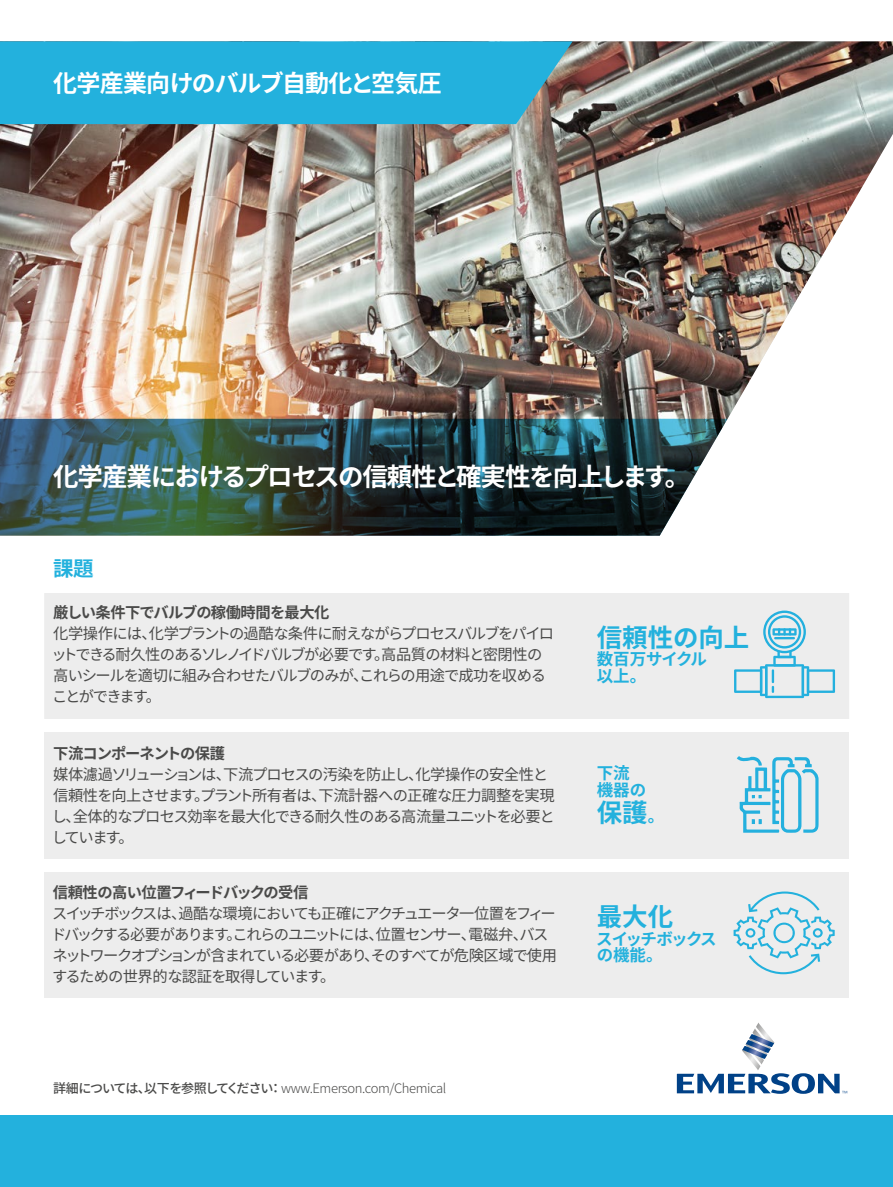
<style>
.page{position:relative;width:893px;height:1187px;background:#fff}
.page>*{position:absolute;margin:0;border:0;box-sizing:border-box;transform-origin:0 0}
._2_-_Solution_Message{font:700 25.5px "Noto Sans CJ Kjp";letter-spacing:-.055em;color:#fff}
._6_-_Info_Graphic_Key_statement{font:700 25.5px "Noto Sans CJ Kjp";color:#23b1dd}
._7_-_Infographic_Supporting_Message{font:700 25.5px "Noto Sans CJ Kjp";color:#23b1dd}
._1_-_Flyer_title{font:700 24px "Noto Sans CJ Kjp";letter-spacing:-.03em;color:#fff}
._3_-_Challenges_Header{font:700 20.55px "Noto Sans CJ Kjp";color:#23b1dd}
._7_-_Infographic_Supporting_Message-2{font:700 16.5px/16.5px "Noto Sans CJ Kjp";letter-spacing:-.025em;color:#23b1dd}
._7_-_Infographic_Supporting_Message-3{font:700 16.5px/16.5px "Noto Sans CJ Kjp";letter-spacing:-.095em;color:#23b1dd}
._5_-_Challenges_Body_Text{font:15.3px/21px "Noto Sans CJ Kjp";letter-spacing:-.07em;color:#4a4a49}
._5_-_Challenges_Body_Text-2{font:15.3px/21px "Noto Sans CJ Kjp";letter-spacing:-.05em;color:#4a4a49}
._4_-_Challenges_Sub_Header{font:700 15.3px "Noto Sans CJ Kjp";letter-spacing:-.05em;color:#4a4a49}
._8_-_Call_to_action{font:300 13.05px "Noto Sans CJ Kjp";letter-spacing:-.03em;color:#4a4a49}
.s1{font-weight:500}
.s2{font-size:16.5px}
</style>
<div class="page">
<img style="left:0;top:41px;width:893px;height:378px">
<div style="left:0;top:41px;width:573px;height:83px;background:#23b1dd"></div>
<svg style="left:0;top:419px;width:728px;height:116px;background:#314d4e"></svg>
<svg style="left:677px;top:1022px;width:170px;height:71px"></svg>
<div style="left:0;top:1115px;width:893px;height:71px;background:#23b1dd"></div>
<div style="left:44px;top:593px;width:805px;height:126px;background:#ededed"></div>
<div style="left:44px;top:732px;width:805px;height:126px;background:#ededed"></div>
<div style="left:44px;top:872px;width:805px;height:126px;background:#ededed"></div>
<svg style="left:734px;top:891px;width:101px;height:83px"></svg>
<svg style="left:737px;top:756px;width:82px;height:76px"></svg>
<svg style="left:734px;top:610px;width:101px;height:88px"></svg>
<p class="_1_-_Flyer_title" style="left:53px;top:70px;width:390px">化学産業向けのバルブ自動化と空気圧</p>
<p class="_2_-_Solution_Message" style="left:53px;top:462px;width:639px">化学産業におけるプロセスの信頼性と確実性を向上します。</p>
<p class="_3_-_Challenges_Header" style="left:53px;top:557px;width:42px">課題</p>
<p class="_4_-_Challenges_Sub_Header" style="left:53px;top:603px;width:278px">厳しい条件下でバルブの稼働時間を最大化</p>
<p class="_5_-_Challenges_Body_Text" style="left:51px;top:623px;width:504px">化学操作には、化学プラントの過酷な条件に耐えながらプロセスバルブをパイロットできる耐久性のあるソレノイドバルブが必要です。高品質の材料と密閉性の高いシールを適切に組み合わせたバルブのみが、これらの用途で成功を収めることができます。</p>
<p class="_6_-_Info_Graphic_Key_statement" style="left:597px;top:623px;width:154px">信頼性の向上</p>
<p class="_7_-_Infographic_Supporting_Message-2" style="left:597px;top:651px;width:112px">数百万サイクル以上。</p>
<p class="_4_-_Challenges_Sub_Header" style="left:53px;top:744px;width:173px">下流コンポーネントの保護</p>
<p class="_5_-_Challenges_Body_Text-2" style="left:52px;top:763px;width:505px">媒体濾過ソリューションは、下流プロセスの汚染を防止し、化学操作の安全性と信頼性を向上させます。プラント所有者は、下流計器への正確な圧力調整を実現し、全体的なプロセス効率を最大化できる耐久性のある高流量ユニットを必要としています。</p>
<p class="_4_-_Challenges_Sub_Header" style="left:53px;top:884px;width:257px">信頼性の高い位置フィードバックの受信</p>
<p class="_5_-_Challenges_Body_Text" style="left:51px;top:903px;width:507px">スイッチボックスは、過酷な環境においても正確にアクチュエータ一位置をフィードバックする必要があります。これらのユニットには、位置センサー、電磁弁、バスネットワークオプションが含まれている必要があり、そのすべてが危険区域で使用するための世界的な認証を取得しています。</p>
<p class="_8_-_Call_to_action" style="left:53px;top:1081px;width:395px"><span class="s1">詳細については、以下を参照してください：</span>www.Emerson.com/Chemical</p>
<p class="_7_-_Infographic_Supporting_Message-2" style="left:597px;top:765px;width:51px">下流機器の</p>
<p class="_7_-_Infographic_Supporting_Message" style="left:597px;top:797px;width:69px">保護<span class="s2">。</span></p>
<p class="_6_-_Info_Graphic_Key_statement" style="left:597px;top:902px;width:78px">最大化</p>
<p class="_7_-_Infographic_Supporting_Message-3" style="left:596px;top:930px;width:122px">スイッチボックスの機能。</p>
</div>
